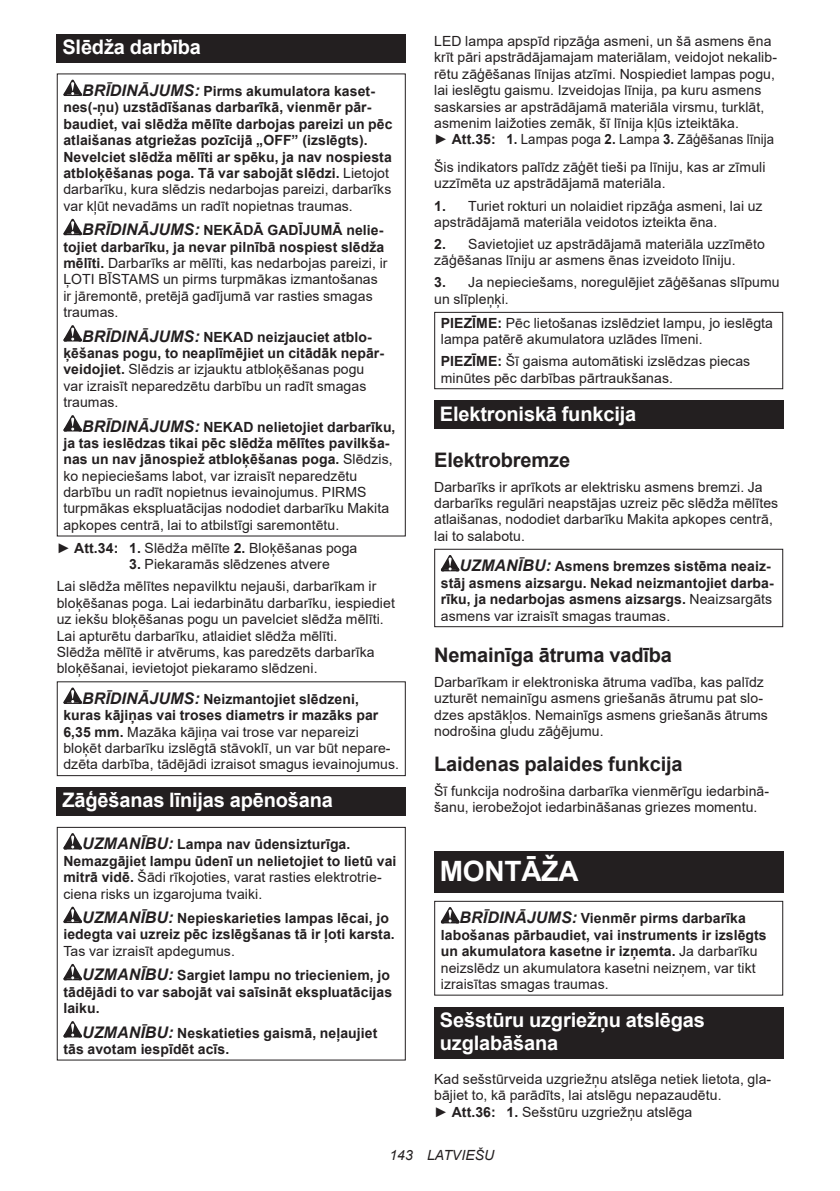
<style>
.page{position:relative;width:840px;height:1191px;background:#fff}
.page>*{position:absolute;margin:0;border:0;box-sizing:border-box;transform-origin:0 0}
.t1{font:700 28px "Arial";letter-spacing:-.01em;color:#fff}
.t2{font:700 20px/23.4px "Arial";letter-spacing:-.01em;color:#fff}
.t3{font:700 20px "Arial";letter-spacing:-.01em;color:#231f20}
.t4{font:14px/16.4px "Arial";letter-spacing:.005em;color:#231f20}
.t5{font:700 14px/16.4px "Arial";letter-spacing:.005em;color:#231f20}
.t6{font:italic 14px "Arial";letter-spacing:.005em;color:#231f20}
.s1{font-style:italic;font-size:16px}
.s2{font-weight:400}
.s3{font-weight:700;font-style:italic;font-size:16px}
.s4{font-weight:700}
</style>
<div class="page">
<div style="left:57px;top:34px;width:348px;height:29px;background:#231f20"></div>
<svg style="left:63px;top:80px;width:19px;height:16px"></svg>
<svg style="left:63px;top:219px;width:19px;height:16px"></svg>
<svg style="left:63px;top:325px;width:19px;height:16px"></svg>
<svg style="left:63px;top:415px;width:19px;height:16px"></svg>
<svg style="left:63px;top:687px;width:19px;height:17px"></svg>
<div style="left:57px;top:681px;width:348px;height:95px;border:1px solid #231f20"></div>
<div style="left:57px;top:787px;width:348px;height:29px;background:#231f20"></div>
<svg style="left:63px;top:833px;width:19px;height:16px"></svg>
<svg style="left:63px;top:906px;width:19px;height:17px"></svg>
<svg style="left:63px;top:964px;width:19px;height:16px"></svg>
<svg style="left:63px;top:1021px;width:19px;height:16px"></svg>
<div style="left:57px;top:827px;width:348px;height:233px;border:1px solid #231f20"></div>
<div style="left:434px;top:312px;width:348px;height:77px;border:1px solid #231f20"></div>
<div style="left:434px;top:400px;width:348px;height:29px;background:#231f20"></div>
<svg style="left:440px;top:555px;width:19px;height:16px"></svg>
<div style="left:434px;top:549px;width:348px;height:78px;border:1px solid #231f20"></div>
<div style="left:434px;top:851px;width:348px;height:41px;background:#231f20"></div>
<svg style="left:440px;top:907px;width:19px;height:16px"></svg>
<div style="left:434px;top:900px;width:348px;height:95px;border:1px solid #231f20"></div>
<div style="left:434px;top:1007px;width:348px;height:52px;background:#231f20"></div>
<h2 class="t2" style="left:62px;top:36px;width:140px">Slēdža darbība</h2>
<p class="t5" style="left:63px;top:83px;width:330px;text-indent:19px"><span class="s1">BRĪDINĀJUMS:</span> Pirms akumulatora kaset&shy;nes(-ņu) uzstādīšanas darbarīkā, vienmēr pār&shy;baudiet, vai slēdža mēlīte darbojas pareizi un pēc atlaišanas atgriežas pozīcijā „OFF” (izslēgts).<br>Nevelciet slēdža mēlīti ar spēku, ja nav nospiesta atbloķēšanas poga. Tā var sabojāt slēdzi. <span class="s2">Lietojot darbarīku, kura slēdzis nedarbojas pareizi, darbarīks var kļūt nevadāms un radīt nopietnas traumas.</span></p>
<p class="t4" style="left:63px;top:222px;width:325px;text-indent:19px"><span class="s3">BRĪDINĀJUMS:</span> <span class="s4">NEKĀDĀ GADĪJUMĀ nelie&shy;tojiet darbarīku, ja nevar pilnībā nospiest slēdža mēlīti.</span> Darbarīks ar mēlīti, kas nedarbojas pareizi, ir ĻOTI BĪSTAMS un pirms turpmākas izmantošanas ir jāremontē, pretējā gadījumā var rasties smagas traumas.</p>
<p class="t4" style="left:63px;top:328px;width:322px;text-indent:19px"><span class="s3">BRĪDINĀJUMS:</span> <span class="s4">NEKAD neizjauciet atblo&shy;ķēšanas pogu, to neaplīmējiet un citādāk nepār&shy;veidojiet.</span> Slēdzis ar izjauktu atbloķēšanas pogu var izraisīt neparedzētu darbību un radīt smagas traumas.</p>
<p class="t4" style="left:63px;top:418px;width:333px;text-indent:19px"><span class="s3">BRĪDINĀJUMS:</span> <span class="s4">NEKAD nelietojiet darbarīku, ja tas ieslēdzas tikai pēc slēdža mēlītes pavilkša&shy;nas un nav jānospiež atbloķēšanas poga.</span> Slēdzis, ko nepieciešams labot, var izraisīt neparedzētu darbību un radīt nopietnus ievainojumus. PIRMS turpmākas ekspluatācijas nododiet darbarīku Makita apkopes centrā, lai to atbilstīgi saremontētu.</p>
<p class="t4" style="left:57px;top:539px;width:302px">► <span class="s4">Att.34: 1.</span> Slēdža mēlīte <span class="s4">2.</span> Bloķēšanas poga</p>
<p class="t4" style="left:57px;top:553px;width:321px;line-height:22px;text-indent:72px"><span class="s4">3.</span> Piekaramās slēdzenes atvere<br>Lai slēdža mēlītes nepavilktu nejauši, darbarīkam ir</p>
<p class="t4" style="left:57px;top:594px;width:339px">bloķēšanas poga. Lai iedarbinātu darbarīku, iespiediet uz iekšu bloķēšanas pogu un pavelciet slēdža mēlīti.<br>Lai apturētu darbarīku, atlaidiet slēdža mēlīti.<br>Slēdža mēlītē ir atvērums, kas paredzēts darbarīka bloķēšanai, ievietojot piekaramo slēdzeni.</p>
<p class="t4" style="left:63px;top:690px;width:337px;text-indent:19px"><span class="s3">BRĪDINĀJUMS:</span> <span class="s4">Neizmantojiet slēdzeni, kuras kājiņas vai troses diametrs ir mazāks par 6,35 mm.</span> Mazāka kājiņa vai trose var nepareizi bloķēt darbarīku izslēgtā stāvoklī, un var būt nepare&shy;dzēta darbība, tādējādi izraisot smagus ievainojumus.</p>
<h2 class="t2" style="left:62px;top:789px;width:272px">Zāģēšanas līnijas apēnošana</h2>
<p class="t5" style="left:63px;top:836px;width:334px;text-indent:19px"><span class="s1">UZMANĪBU:</span> Lampa nav ūdensizturīga.<br>Nemazgājiet lampu ūdenī un nelietojiet to lietū vai mitrā vidē. <span class="s2">Šādi rīkojoties, varat rasties elektrotrie&shy;ciena risks un izgarojuma tvaiki.</span></p>
<p class="t5" style="left:63px;top:910px;width:332px;text-indent:19px"><span class="s1">UZMANĪBU:</span> Nepieskarieties lampas lēcai, jo iedegta vai uzreiz pēc izslēgšanas tā ir ļoti karsta.</p>
<p class="t5" style="left:82px;top:939px;width:309px;line-height:24.4px;text-indent:-19px"><span class="s2">Tas var izraisīt apdegumus.<br></span><span class="s1">UZMANĪBU:</span> Sargiet lampu no triecieniem, jo</p>
<p class="t5" style="left:63px;top:983px;width:330px">tādējādi to var sabojāt vai saīsināt ekspluatācijas laiku.</p>
<p class="t5" style="left:63px;top:1024px;width:315px;text-indent:19px"><span class="s1">UZMANĪBU:</span> Neskatieties gaismā, neļaujiet tās avotam iespīdēt acīs.</p>
<p class="t4" style="left:434px;top:33px;width:344px">LED lampa apspīd ripzāģa asmeni, un šā asmens ēna krīt pāri apstrādājamajam materiālam, veidojot nekalib&shy;rētu zāģēšanas līnijas atzīmi. Nospiediet lampas pogu, lai ieslēgtu gaismu. Izveidojas līnija, pa kuru asmens saskarsies ar apstrādājamā materiāla virsmu, turklāt, asmenim laižoties zemāk, šī līnija kļūs izteiktāka.<br>► <span class="s4">Att.35: 1.</span> Lampas poga <span class="s4">2.</span> Lampa <span class="s4">3.</span> Zāģēšanas līnija</p>
<p class="t4" style="left:434px;top:159px;width:333px">Šis indikators palīdz zāģēt tieši pa līniju, kas ar zīmuli uzzīmēta uz apstrādājamā materiāla.</p>
<p class="t4" style="left:434px;top:197px;width:330px"><span class="s4">1.</span> Turiet rokturi un nolaidiet ripzāģa asmeni, lai uz apstrādājamā materiāla veidotos izteikta ēna.</p>
<p class="t4" style="left:434px;top:236px;width:332px"><span class="s4">2.</span> Savietojiet uz apstrādājamā materiāla uzzīmēto zāģēšanas līniju ar asmens ēnas izveidoto līniju.</p>
<p class="t4" style="left:434px;top:274px;width:347px"><span class="s4">3.</span> Ja nepieciešams, noregulējiet zāģēšanas slīpumu un slīpleņķi.</p>
<p class="t4" style="left:440px;top:314px;width:333px"><span class="s4">PIEZĪME:</span> Pēc lietošanas izslēdziet lampu, jo ieslēgta lampa patērē akumulatora uzlādes līmeni.</p>
<p class="t4" style="left:440px;top:353px;width:311px"><span class="s4">PIEZĪME:</span> Šī gaisma automātiski izslēdzas piecas minūtes pēc darbības pārtraukšanas.</p>
<h2 class="t2" style="left:439px;top:402px;width:198px">Elektroniskā funkcija</h2>
<h2 class="t3" style="left:434px;top:445px;width:137px">Elektrobremze</h2>
<p class="t4" style="left:434px;top:478px;width:345px">Darbarīks ir aprīkots ar elektrisku asmens bremzi. Ja darbarīks regulāri neapstājas uzreiz pēc slēdža mēlītes atlaišanas, nododiet darbarīku Makita apkopes centrā, lai to salabotu.</p>
<p class="t5" style="left:440px;top:558px;width:334px;text-indent:19px"><span class="s1">UZMANĪBU:</span> Asmens bremzes sistēma neaiz&shy;stāj asmens aizsargu. Nekad neizmantojiet darba&shy;rīku, ja nedarbojas asmens aizsargs. <span class="s2">Neaizsargāts asmens var izraisīt smagas traumas.</span></p>
<h2 class="t3" style="left:434px;top:641px;width:239px">Nemainīga ātruma vadība</h2>
<p class="t4" style="left:434px;top:673px;width:335px">Darbarīkam ir elektroniska ātruma vadība, kas palīdz uzturēt nemainīgu asmens griešanās ātrumu pat slo&shy;dzes apstākļos. Nemainīgs asmens griešanās ātrums nodrošina gludu zāģējumu.</p>
<h2 class="t3" style="left:434px;top:749px;width:250px">Laidenas palaides funkcija</h2>
<p class="t4" style="left:434px;top:782px;width:336px">Šī funkcija nodrošina darbarīka vienmērīgu iedarbinā&shy;šanu, ierobežojot iedarbināšanas griezes momentu.</p>
<h1 class="t1" style="left:439px;top:852px;width:140px">MONTĀŽA</h1>
<p class="t5" style="left:440px;top:910px;width:327px;text-indent:19px"><span class="s1">BRĪDINĀJUMS:</span> Vienmēr pirms darbarīka labošanas pārbaudiet, vai instruments ir izslēgts un akumulatora kasetne ir izņemta. <span class="s2">Ja darbarīku neizslēdz un akumulatora kasetni neizņem, var tikt izraisītas smagas traumas.</span></p>
<h2 class="t2" style="left:439px;top:1008px;width:266px">Sešstūru uzgriežņu atslēgas uzglabāšana</h2>
<p class="t4" style="left:434px;top:1070px;width:338px">Kad sešstūrveida uzgriežņu atslēga netiek lietota, gla&shy;bājiet to, kā parādīts, lai atslēgu nepazaudētu.<br>► <span class="s4">Att.36: 1.</span> Sešstūru uzgriežņu atslēga</p>
<p class="t6" style="left:389px;top:1146px;width:106px">143 LATVIEŠU</p>
</div>
